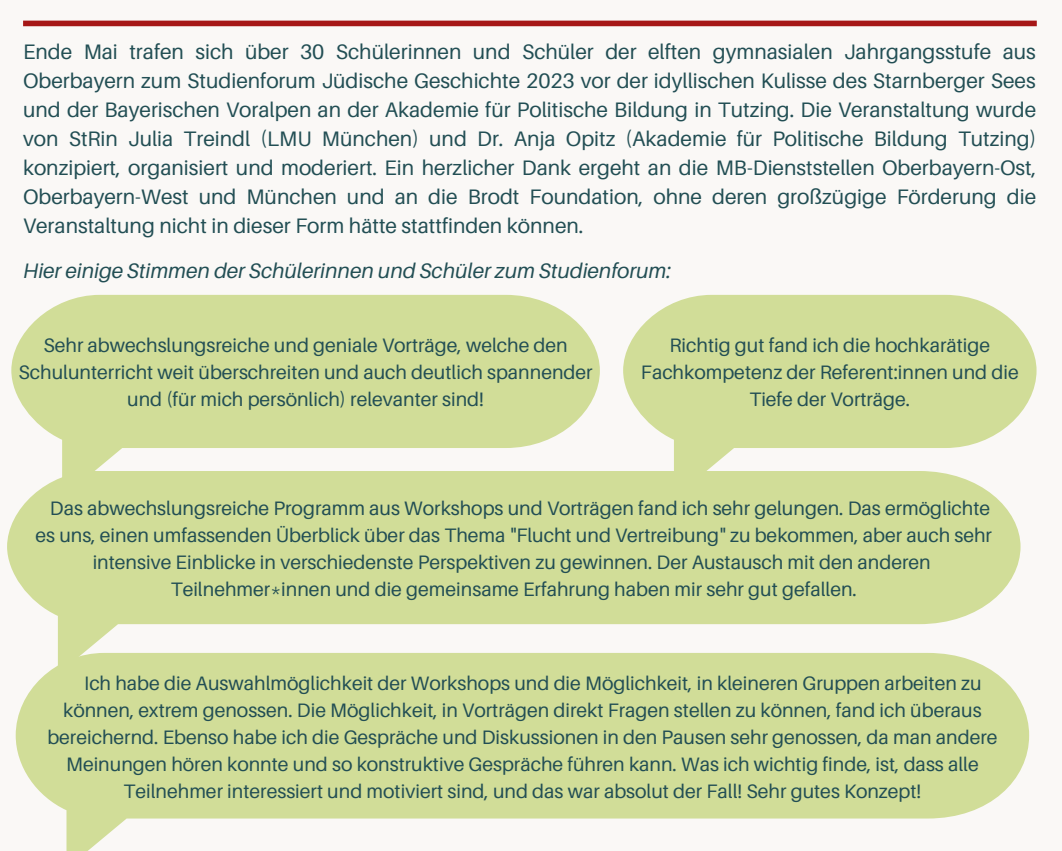
<style>
.page{position:relative;width:1062px;height:851px;background:#fff}
.page>*{position:absolute;margin:0;border:0;box-sizing:border-box;transform-origin:0 0}
.t1{font:21px/29px "Aileron";color:#224e54;text-align:justify}
.t2{font:italic 21px "Aileron";color:#224e54}
.t3{font:19.5px/27px "Aileron";color:#224e54;text-align:center}
</style>
<div class="page">
<div style="left:0;top:0;width:1062px;height:850px;background:#faf8f6"></div>
<div style="left:7px;top:471px;width:1014px;height:153px;background:#d1dd98"></div>
<svg style="left:11px;top:295px;width:589px;height:153px;background:#d3de9e"></svg>
<div style="left:23px;top:21px;width:1014px;height:5px;background:#a61717"></div>
<svg style="left:623px;top:295px;width:414px;height:153px;background:#d4dfa1"></svg>
<div style="left:16px;top:653px;width:1013px;height:165px;background:#d1dd98"></div>
<p class="t1" style="left:23px;top:36px;width:1015px">Ende Mai trafen sich über 30 Schülerinnen und Schüler der elften gymnasialen Jahrgangsstufe aus Oberbayern zum Studienforum Jüdische Geschichte 2023 vor der idyllischen Kulisse des Starnberger Sees und der Bayerischen Voralpen an der Akademie für Politische Bildung in Tutzing. Die Veranstaltung wurde von StRin Julia Treindl (LMU München) und Dr. Anja Opitz (Akademie für Politische Bildung Tutzing) konzipiert, organisiert und moderiert. Ein herzlicher Dank ergeht an die MB-Dienststellen Oberbayern-Ost, Oberbayern-West und München und an die Brodt Foundation, ohne deren großzügige Förderung die Veranstaltung nicht in dieser Form hätte stattfinden können.</p>
<p class="t2" style="left:23px;top:257px;width:650px">Hier einige Stimmen der Schülerinnen und Schüler zum Studienforum:</p>
<p class="t3" style="left:19px;top:331px;width:576px">Sehr abwechslungsreiche und geniale Vorträge, welche den<br>Schulunterricht weit überschreiten und auch deutlich spannender und (für mich persönlich) relevanter sind!</p>
<p class="t3" style="left:641px;top:331px;width:379px">Richtig gut fand ich die hochkarätige<br>Fachkompetenz der Referent:innen und die<br>Tiefe der Vorträge.</p>
<p class="t3" style="left:50px;top:494px;width:942px">Das abwechslungsreiche Programm aus Workshops und Vorträgen fand ich sehr gelungen. Das ermöglichte</p>
<p class="t3" style="left:36px;top:521px;width:958px">es uns, einen umfassenden Überblick über das Thema "Flucht und Vertreibung" zu bekommen, aber auch sehr</p>
<p class="t3" style="left:93px;top:548px;width:840px">intensive Einblicke in verschiedenste Perspektiven zu gewinnen. Der Austausch mit den anderen</p>
<p class="t3" style="left:171px;top:575px;width:688px">Teilnehmer*innen und die gemeinsame Erfahrung haben mir sehr gut gefallen.</p>
<p class="t3" style="left:84px;top:669px;width:899px">Ich habe die Auswahlmöglichkeit der Workshops und die Möglichkeit, in kleineren Gruppen arbeiten zu</p>
<p class="t3" style="left:63px;top:696px;width:920px">können, extrem genossen. Die Möglichkeit, in Vorträgen direkt Fragen stellen zu können, fand ich überaus</p>
<p class="t3" style="left:47px;top:723px;width:952px">bereichernd. Ebenso habe ich die Gespräche und Diskussionen in den Pausen sehr genossen, da man andere</p>
<p class="t3" style="left:66px;top:750px;width:914px">Meinungen hören konnte und so konstruktive Gespräche führen kann. Was ich wichtig finde, ist, dass alle</p>
<p class="t3" style="left:124px;top:777px;width:799px">Teilnehmer interessiert und motiviert sind, und das war absolut der Fall! Sehr gutes Konzept!</p>
</div>
